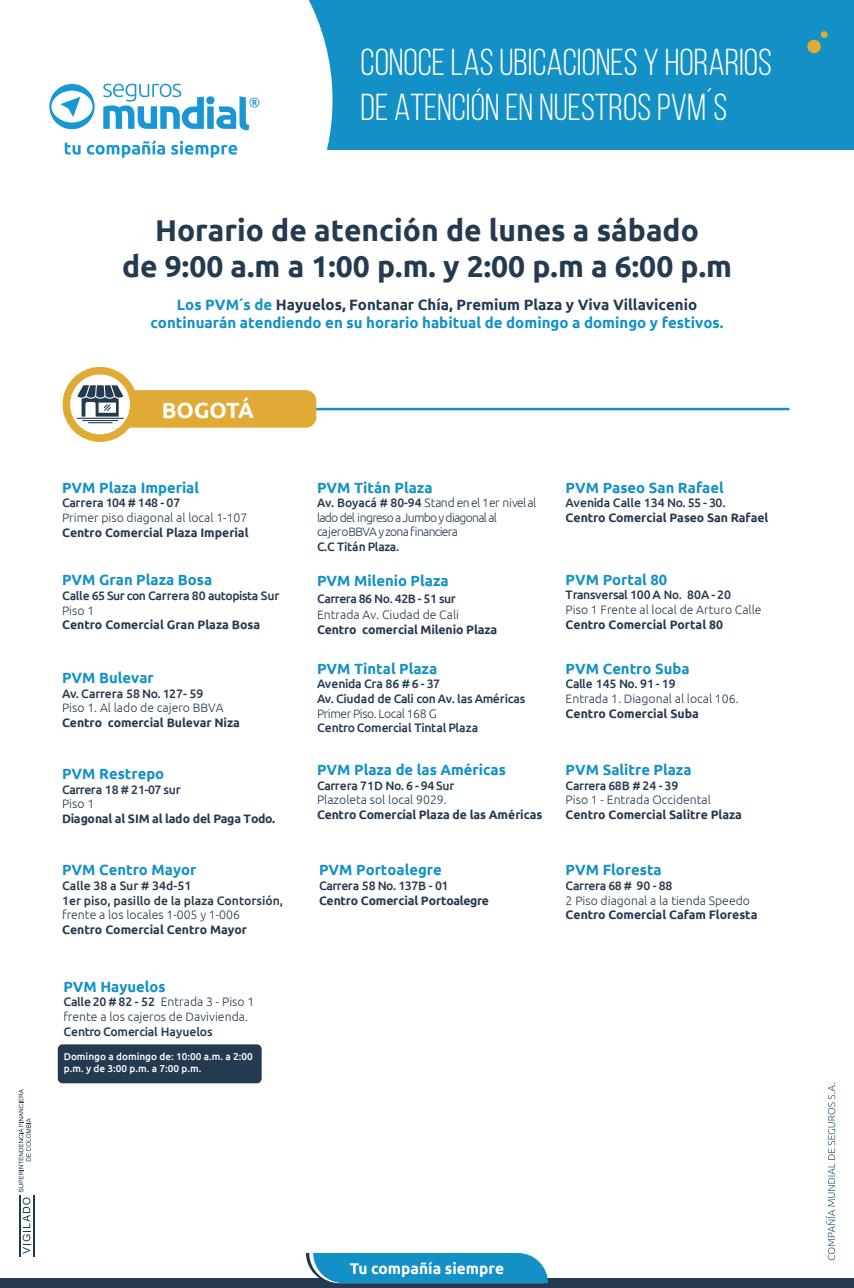
<style>
.page{position:relative;width:854px;height:1288px;background:#fff}
.page>*{position:absolute;margin:0;border:0;box-sizing:border-box;transform-origin:0 0}
.t1{font:37.5px/45px "Bebas Neue";color:#fff}
.t2{font:700 30px/36px "Ubuntu";color:#243a51;text-align:center}
.t3{font:700 21.94px "Ubuntu";color:#fff}
.t4{font:700 15.44px "Ubuntu";color:#fff}
.t5{font:700 15px/18px "Ubuntu";color:#1391c7;text-align:center}
.t6{font:700 14.81px "Ubuntu";color:#1391c7}
.t7{font:700 12.25px "Ubuntu";color:#243a51}
.t8{font:300 12.25px/14.7px "Ubuntu";color:#243a51}
.t9{font:500 12.25px/14.7px "Ubuntu";letter-spacing:-.035em;color:#243a51}
.t10{font:500 12.25px/14.7px "Ubuntu";color:#243a51}
.t11{font:300 12.25px/14.6px "Ubuntu";letter-spacing:-.06em;color:#243a51}
.t12{font:500 12.25px "Ubuntu";letter-spacing:-.02em;color:#243a51}
.t13{font:700 12.25px "Ubuntu";letter-spacing:-.03em;color:#243a51}
.t14{font:500 12.25px "Ubuntu";letter-spacing:-.04em;color:#243a51}
.t15{font:300 12.25px "Ubuntu";letter-spacing:-.04em;color:#243a51}
.t16{font:500 10px/12px "Ubuntu";color:#fff}
.s1{color:#243a51}
.s2{font-weight:500}
</style>
<div class="page">
<hr style="left:292px;top:408px;width:497px;height:2px;background:#1391c7">
<div style="left:79px;top:390px;width:237px;height:37px;background:#e1aa35;border-radius:11px"></div>
<div style="left:63px;top:367px;width:75px;height:75px;background:#e1aa35;border-radius:50%"></div>
<div style="left:70px;top:374px;width:60px;height:60px;background:#fff;border-radius:50%"></div>
<svg style="left:77px;top:385px;width:47px;height:38px"></svg>
<div style="left:0;top:1278px;width:854px;height:9px;background:#243a51"></div>
<svg style="left:306px;top:1252px;width:242px;height:31px;background:#2797c8"></svg>
<div style="left:308px;top:0;width:546px;height:150px;background:#1391c7"></div>
<div style="left:807px;top:40px;width:14px;height:13px;background:#e1aa35;border-radius:50%"></div>
<div style="left:821px;top:31px;width:6px;height:7px;background:#e1aa35;border-radius:50%"></div>
<svg style="left:64px;top:15px;width:267px;height:138px"></svg>
<svg style="left:103px;top:84px;width:156px;height:46px"></svg>
<svg style="left:65px;top:142px;width:16px;height:13px"></svg>
<svg style="left:87px;top:140px;width:78px;height:18px"></svg>
<svg style="left:171px;top:141px;width:66px;height:17px"></svg>
<svg style="left:49px;top:84px;width:46px;height:45px"></svg>
<div style="left:58px;top:1044px;width:204px;height:39px;background:#243a51;border-radius:5px"></div>
<svg style="left:19px;top:1089px;width:12px;height:164px"></svg>
<hr style="left:19px;top:1195px;width:1px;height:61px;background:#1d3950">
<hr style="left:34px;top:1195px;width:1px;height:61px;background:#1d3950">
<svg style="left:825px;top:1082px;width:10px;height:178px"></svg>
<h1 class="t1" style="left:361px;top:39px;width:413px">CONOCE LAS UBICACIONES Y HORARIOS<br>DE ATENCIÓN EN NUESTROS PVM´S</h1>
<h2 class="t2" style="left:122px;top:212px;width:611px">Horario de atención de lunes a sábado<br>de 9:00 a.m a 1:00 p.m. y 2:00 p.m a 6:00 p.m</h2>
<p class="t5" style="left:150px;top:295px;width:574px">Los PVM´s de <span class="s1">Hayuelos, Fontanar Chía, Premium Plaza y Viva Villavicenio </span>continuarán atendiendo en su horario habitual de domingo a domingo y festivos.</p>
<h3 class="t3" style="left:162px;top:397px;width:93px">BOGOTÁ</h3>
<p class="t6" style="left:62px;top:478px;width:139px">PVM Plaza Imperial</p>
<p class="t10" style="left:62px;top:495px;width:120px">Carrera 104 # 148 - 07</p>
<p class="t8" style="left:62px;top:510px;width:187px">Primer piso diagonal al local 1-107</p>
<p class="t7" style="left:62px;top:525px;width:188px">Centro Comercial Plaza Imperial</p>
<p class="t6" style="left:62px;top:571px;width:152px">PVM Gran Plaza Bosa</p>
<p class="t9" style="left:62px;top:588px;width:219px">Calle 65 Sur con Carrera 80 autopista Sur</p>
<p class="t8" style="left:62px;top:602px;width:34px">Piso 1</p>
<p class="t7" style="left:62px;top:617px;width:200px">Centro Comercial Gran Plaza Bosa</p>
<p class="t6" style="left:62px;top:668px;width:93px">PVM Bulevar</p>
<p class="t10" style="left:62px;top:685px;width:143px">Av. Carrera 58 No. 127- 59</p>
<p class="t8" style="left:62px;top:700px;width:163px">Piso 1. Al lado de cajero BBVA</p>
<p class="t7" style="left:62px;top:715px;width:179px">Centro comercial Bulevar Niza</p>
<p class="t6" style="left:62px;top:764px;width:104px">PVM Restrepo</p>
<p class="t9" style="left:62px;top:781px;width:120px">Carrera 18 # 21-07 sur</p>
<p class="t8" style="left:62px;top:796px;width:34px">Piso 1</p>
<p class="t7" style="left:62px;top:811px;width:215px">Diagonal al SIM al lado del Paga Todo.</p>
<p class="t6" style="left:62px;top:861px;width:136px">PVM Centro Mayor</p>
<p class="t10" style="left:62px;top:877px;width:223px">Calle 38 a Sur # 34d-51<br>1er piso, pasillo de la plaza Contorsión,</p>
<p class="t8" style="left:62px;top:907px;width:179px">frente a los locales 1-005 y 1-006</p>
<p class="t7" style="left:62px;top:922px;width:187px">Centro Comercial Centro Mayor</p>
<p class="t6" style="left:63px;top:977px;width:104px">PVM Hayuelos</p>
<p class="t8" style="left:63px;top:994px;width:192px"><span class="s2">Calle 20 # 82 - 52</span> Entrada 3 - Piso 1 frente a los cajeros de Davivienda.</p>
<p class="t10" style="left:63px;top:1023px;width:151px">Centro Comercial Hayuelos</p>
<p class="t16" style="left:64px;top:1050px;width:191px">Domingo a domingo de: 10:00 a.m. a 2:00 p.m. y de 3:00 p.m. a 7:00 p.m.</p>
<p class="t6" style="left:317px;top:478px;width:117px">PVM Titán Plaza</p>
<p class="t11" style="left:317px;top:495px;width:221px"><span class="s2">Av. Boyacá # 80-94</span> Stand enel 1er nivelal lado del ingreso a Jumbo y diagonal al cajeroBBVA y zona financiera</p>
<p class="t12" style="left:317px;top:538px;width:84px">C.C Titán Plaza.</p>
<p class="t6" style="left:317px;top:571px;width:133px">PVM Milenio Plaza</p>
<p class="t14" style="left:317px;top:590px;width:140px">Carrera 86 No. 42B - 51 sur</p>
<p class="t8" style="left:317px;top:606px;width:143px">Entrada Av. Ciudad de Cali</p>
<p class="t7" style="left:317px;top:622px;width:182px">Centro comercial Milenio Plaza</p>
<p class="t6" style="left:317px;top:659px;width:122px">PVM Tintal Plaza</p>
<p class="t9" style="left:317px;top:676px;width:210px">Avenida Cra 86 # 6 - 37<br>Av. Ciudad de Cali con Av. las Américas</p>
<p class="t15" style="left:317px;top:706px;width:121px">Primer Piso. Local 168 G</p>
<p class="t12" style="left:317px;top:720px;width:163px">Centro Comercial Tintal Plaza</p>
<p class="t6" style="left:317px;top:761px;width:190px">PVM Plaza de las Américas</p>
<p class="t9" style="left:317px;top:777px;width:139px">Carrera 71D No. 6 - 94 Sur</p>
<p class="t8" style="left:317px;top:792px;width:131px">Plazoleta sol local 9029.</p>
<p class="t7" style="left:317px;top:807px;width:227px">Centro Comercial Plaza de las Américas</p>
<p class="t6" style="left:319px;top:861px;width:124px">PVM Portoalegre</p>
<p class="t9" style="left:319px;top:877px;width:131px">Carrera 58 No. 137B - 01</p>
<p class="t13" style="left:319px;top:893px;width:171px">Centro Comercial Portoalegre</p>
<p class="t6" style="left:565px;top:478px;width:160px">PVM Paseo San Rafael</p>
<p class="t10" style="left:565px;top:495px;width:162px">Avenida Calle 134 No. 55 - 30.</p>
<p class="t7" style="left:565px;top:510px;width:204px">Centro Comercial Paseo San Rafael</p>
<p class="t6" style="left:565px;top:570px;width:103px">PVM Portal 80</p>
<p class="t9" style="left:565px;top:587px;width:167px">Transversal 100 A No. 80A - 20</p>
<p class="t8" style="left:565px;top:602px;width:197px">Piso 1 Frente al local de Arturo Calle</p>
<p class="t7" style="left:565px;top:617px;width:159px">Centro Comercial Portal 80</p>
<p class="t6" style="left:565px;top:659px;width:125px">PVM Centro Suba</p>
<p class="t10" style="left:565px;top:676px;width:112px">Calle 145 No. 91 - 19</p>
<p class="t8" style="left:565px;top:691px;width:175px">Entrada 1. Diagonal al local 106.</p>
<p class="t7" style="left:565px;top:706px;width:135px">Centro Comercial Suba</p>
<p class="t6" style="left:565px;top:761px;width:127px">PVM Salitre Plaza</p>
<p class="t12" style="left:565px;top:777px;width:114px">Carrera 68B # 24 - 39</p>
<p class="t8" style="left:565px;top:792px;width:147px">Piso 1 - Entrada Occidental</p>
<p class="t7" style="left:565px;top:807px;width:178px">Centro Comercial Salitre Plaza</p>
<p class="t6" style="left:565px;top:861px;width:98px">PVM Floresta</p>
<p class="t9" style="left:565px;top:877px;width:108px">Carrera 68 # 90 - 88</p>
<p class="t8" style="left:565px;top:892px;width:186px">2 Piso diagonal a la tienda Speedo</p>
<p class="t7" style="left:565px;top:907px;width:193px">Centro Comercial Cafam Floresta</p>
<p class="t4" style="left:350px;top:1259px;width:156px">Tu compañía siempre</p>
</div>
